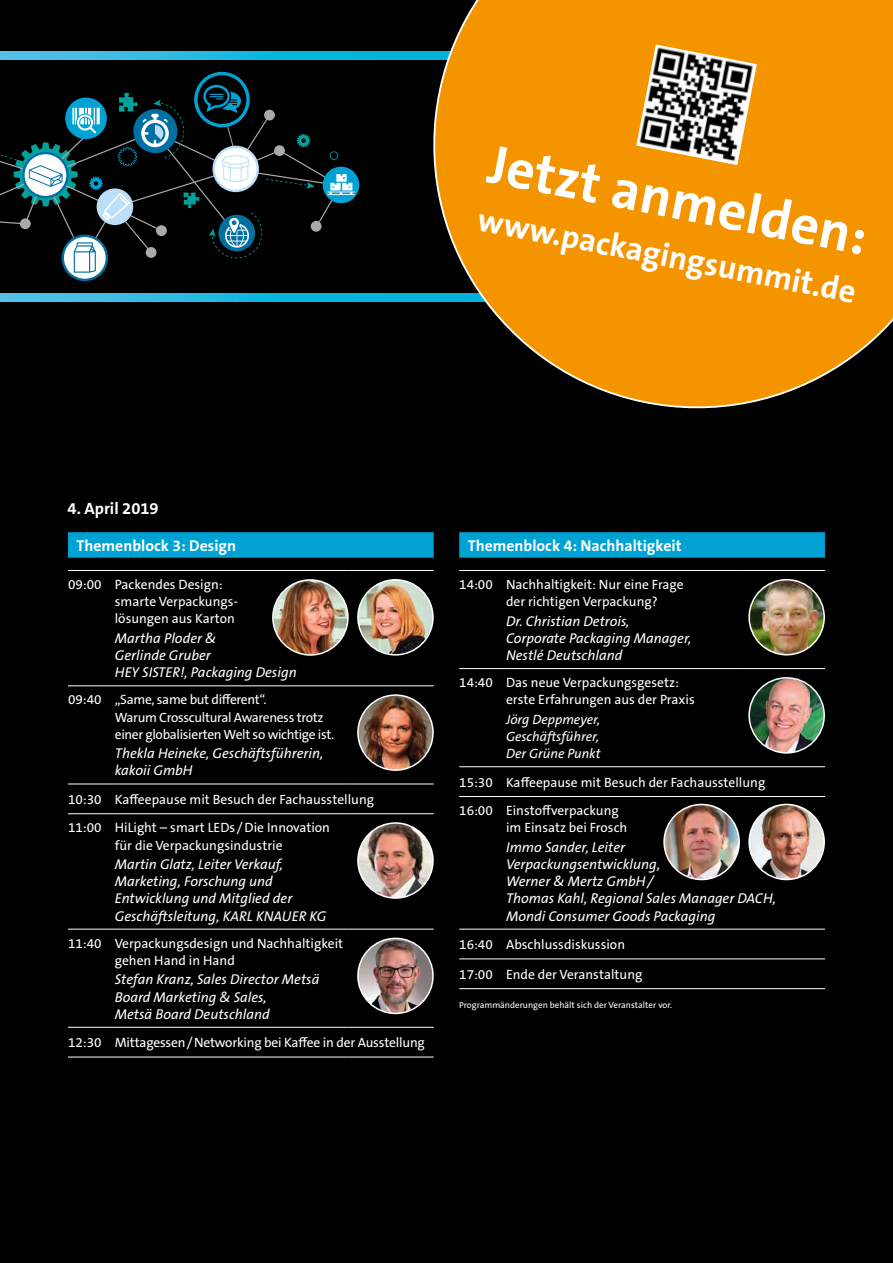
<style>
.page{position:relative;width:893px;height:1263px;background:#000}
.page>*{position:absolute;margin:0;border:0;box-sizing:border-box;transform-origin:0 0}
.t1{font:700 55.35px "The Sans Os F";color:#fff}
.t2{font:700 32.7px "The Sans Os F";color:#fff}
.t3{font:700 16.5px "The Sans Os F";color:#fff}
.t4{font:700 15.75px "The Sans Os F";color:#fff}
.t5{font:italic 14.25px/17.2px "The Sans Os F";color:#fff}
.t6{font:13.5px/17.2px "The Sans Os F";color:#fff}
.t7{font:13.5px/17.2px "The Sans Os F";letter-spacing:-.025em;color:#fff}
.t8{font:italic 13.5px/17.2px "The Sans Os F";color:#fff;text-align:justify}
.t9{font:9px "The Sans Os F";color:#fff}
</style>
<div class="page">
<svg style="left:68px;top:532px;width:366px;height:26px;background:#009ecf"></svg>
<hr style="left:68px;top:570px;width:47px;height:1px;background:#fff">
<hr style="left:115px;top:570px;width:234px;height:1px;background:#fff">
<hr style="left:349px;top:570px;width:85px;height:1px;background:#fff">
<hr style="left:68px;top:685px;width:47px;height:1px;background:#fff">
<hr style="left:115px;top:685px;width:234px;height:1px;background:#fff">
<hr style="left:349px;top:685px;width:85px;height:1px;background:#fff">
<hr style="left:68px;top:784px;width:47px;height:1px;background:#fff">
<hr style="left:115px;top:784px;width:234px;height:1px;background:#fff">
<hr style="left:349px;top:784px;width:85px;height:1px;background:#fff">
<hr style="left:68px;top:813px;width:47px;height:1px;background:#fff">
<hr style="left:115px;top:813px;width:234px;height:1px;background:#fff">
<hr style="left:349px;top:813px;width:85px;height:1px;background:#fff">
<hr style="left:68px;top:929px;width:47px;height:1px;background:#fff">
<hr style="left:115px;top:929px;width:234px;height:1px;background:#fff">
<hr style="left:349px;top:929px;width:85px;height:1px;background:#fff">
<hr style="left:68px;top:1027px;width:47px;height:1px;background:#fff">
<hr style="left:115px;top:1027px;width:234px;height:1px;background:#fff">
<hr style="left:349px;top:1027px;width:85px;height:1px;background:#fff">
<hr style="left:68px;top:1057px;width:47px;height:1px;background:#fff">
<hr style="left:115px;top:1057px;width:234px;height:1px;background:#fff">
<hr style="left:349px;top:1057px;width:85px;height:1px;background:#fff">
<img style="left:358px;top:580px;width:75px;height:75px;border-radius:38px">
<div style="left:357px;top:579px;width:77px;height:77px;border:2px solid #fff;border-radius:50%"></div>
<img style="left:358px;top:695px;width:75px;height:75px;border-radius:38px">
<div style="left:357px;top:694px;width:77px;height:77px;border:2px solid #fff;border-radius:50%"></div>
<img style="left:358px;top:823px;width:75px;height:75px;border-radius:38px">
<div style="left:357px;top:822px;width:77px;height:77px;border:2px solid #fff;border-radius:50%"></div>
<img style="left:358px;top:938px;width:75px;height:75px;border-radius:38px">
<div style="left:357px;top:938px;width:77px;height:76px;border:2px solid #fff;border-radius:50%"></div>
<svg style="left:459px;top:532px;width:366px;height:26px;background:#009ece"></svg>
<hr style="left:459px;top:570px;width:47px;height:1px;background:#fff">
<hr style="left:506px;top:570px;width:234px;height:1px;background:#fff">
<hr style="left:740px;top:570px;width:85px;height:1px;background:#fff">
<hr style="left:459px;top:668px;width:47px;height:1px;background:#fff">
<hr style="left:506px;top:668px;width:234px;height:1px;background:#fff">
<hr style="left:740px;top:668px;width:85px;height:1px;background:#fff">
<hr style="left:459px;top:766px;width:47px;height:1px;background:#fff">
<hr style="left:506px;top:766px;width:234px;height:1px;background:#fff">
<hr style="left:740px;top:766px;width:85px;height:1px;background:#fff">
<hr style="left:459px;top:796px;width:47px;height:1px;background:#fff">
<hr style="left:506px;top:796px;width:234px;height:1px;background:#fff">
<hr style="left:740px;top:796px;width:85px;height:1px;background:#fff">
<hr style="left:459px;top:929px;width:47px;height:1px;background:#fff">
<hr style="left:506px;top:929px;width:234px;height:1px;background:#fff">
<hr style="left:740px;top:929px;width:85px;height:1px;background:#fff">
<hr style="left:459px;top:958px;width:47px;height:1px;background:#fff">
<hr style="left:506px;top:958px;width:234px;height:1px;background:#fff">
<hr style="left:740px;top:958px;width:85px;height:1px;background:#fff">
<hr style="left:459px;top:988px;width:47px;height:1px;background:#fff">
<hr style="left:506px;top:988px;width:234px;height:1px;background:#fff">
<hr style="left:740px;top:988px;width:85px;height:1px;background:#fff">
<img style="left:749px;top:580px;width:75px;height:75px;border-radius:38px">
<div style="left:748px;top:579px;width:77px;height:76px;border:2px solid #fff;border-radius:50%"></div>
<img style="left:749px;top:678px;width:75px;height:75px;border-radius:38px">
<div style="left:748px;top:677px;width:77px;height:77px;border:2px solid #fff;border-radius:50%"></div>
<svg style="left:0;top:51px;width:418px;height:9px;background:#22b9e2"></svg>
<div style="left:323px;top:167px;width:36px;height:36px;background:#00a2d3;border-radius:50%"></div>
<svg style="left:0;top:72px;width:355px;height:209px"></svg>
<svg style="left:0;top:293px;width:418px;height:9px;background:#22b9e2"></svg>
<svg style="left:418px;top:0;width:475px;height:409px"></svg>
<img style="left:636px;top:45px;width:121px;height:120px">
<img style="left:273px;top:580px;width:75px;height:75px;border-radius:38px">
<div style="left:272px;top:579px;width:77px;height:77px;border:2px solid #fff;border-radius:50%"></div>
<img style="left:664px;top:804px;width:75px;height:75px;border-radius:38px">
<div style="left:663px;top:804px;width:77px;height:76px;border:2px solid #fff;border-radius:50%"></div>
<img style="left:749px;top:804px;width:75px;height:75px;border-radius:38px">
<div style="left:748px;top:804px;width:77px;height:76px;border:2px solid #fff;border-radius:50%"></div>
<h1 class="t1" style="left:496px;top:128px;width:386px;rotate:11deg">Jetzt anmelden:</h1>
<h2 class="t2" style="left:482px;top:198px;width:386px;rotate:11deg">www.packagingsummit.de</h2>
<p class="t3" style="left:68px;top:498px;width:93px">4. April 2019</p>
<p class="t4" style="left:77px;top:535px;width:161px">Themenblock 3: Design</p>
<p class="t6" style="left:115px;top:576px;width:125px;text-indent:-47px">09:00 Packendes Design: smarte Verpackungs&shy;lösungen aus Karton</p>
<p class="t5" style="left:115px;top:630px;width:183px">Martha Ploder &amp;<br>Gerlinde Gruber<br>HEY SISTER!, Packaging Design</p>
<p class="t7" style="left:115px;top:691px;width:221px;text-indent:-47px">09:40 „Same, same but different“.<br>Warum Crosscultural Awareness trotz einer globalisierten Welt so wichtige ist.</p>
<p class="t5" style="left:115px;top:745px;width:210px">Thekla Heineke, Geschäftsführerin, kakoii GmbH</p>
<p class="t6" style="left:68px;top:785px;width:308px;line-height:28.3px">10:30 Kaffeepause mit Besuch der Fachausstellung<br>11:00 HiLight – smart LEDs /Die Innovation</p>
<p class="t6" style="left:115px;top:836px;width:169px">für die Verpackungsindustrie</p>
<p class="t5" style="left:115px;top:856px;width:213px">Martin Glatz, Leiter Verkauf,<br>Marketing, Forschung und<br>Entwicklung und Mitglied der<br>Geschäftsleitung, KARL KNAUER KG</p>
<p class="t6" style="left:115px;top:934px;width:230px;text-indent:-47px">11:40 Verpackungsdesign und Nachhaltigkeit gehen Hand in Hand</p>
<p class="t5" style="left:115px;top:971px;width:206px">Stefan Kranz, Sales Director Metsä<br>Board Marketing &amp; Sales,<br>Metsä Board Deutschland</p>
<p class="t6" style="left:68px;top:1034px;width:358px">12:30 Mittagessen/Networking bei Kaffee in der Ausstellung</p>
<p class="t4" style="left:468px;top:535px;width:215px">Themenblock 4: Nachhaltigkeit</p>
<p class="t6" style="left:506px;top:576px;width:179px;text-indent:-47px">14:00 Nachhaltigkeit: Nur eine Frage der richtigen Verpackung?</p>
<p class="t5" style="left:506px;top:612px;width:187px">Dr. Christian Detrois,<br>Corporate Packaging Manager,<br>Nestlé Deutschland</p>
<p class="t6" style="left:506px;top:674px;width:190px;text-indent:-47px">14:40 Das neue Verpackungsgesetz: erste Erfahrungen aus der Praxis</p>
<p class="t8" style="left:506px;top:711px;width:96px">Jörg Deppmeyer, Geschäftsführer, Der Grüne Punkt</p>
<p class="t6" style="left:459px;top:768px;width:308px;line-height:28.3px">15:30 Kaffeepause mit Besuch der Fachausstellung<br>16:00 Einstoffverpackung</p>
<p class="t6" style="left:506px;top:819px;width:123px">im Einsatz bei Frosch</p>
<p class="t5" style="left:506px;top:838px;width:272px">Immo Sander, Leiter<br>Verpackungsentwicklung,<br>Werner &amp; Mertz GmbH/<br>Thomas Kahl, Regional Sales Manager DACH,<br>Mondi Consumer Goods Packaging</p>
<p class="t6" style="left:459px;top:936px;width:167px">16:40 Abschlussdiskussion</p>
<p class="t6" style="left:459px;top:966px;width:185px">17:00 Ende der Veranstaltung</p>
<p class="t9" style="left:459px;top:999px;width:214px">Programmänderungen behält sich der Veranstalter vor.</p>
</div>
